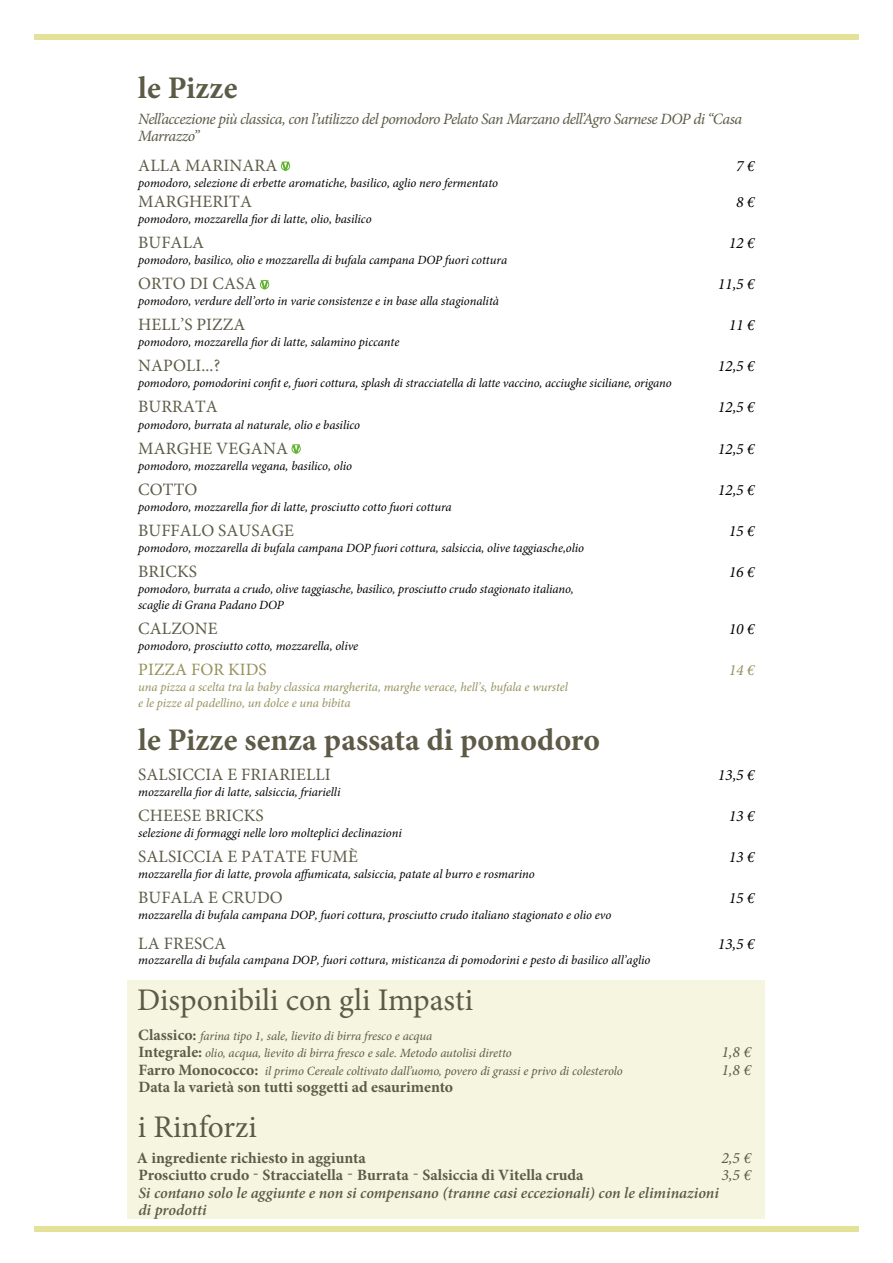
<style>
.page{position:relative;width:893px;height:1263px;background:#fff}
.page>*{position:absolute;margin:0;border:0;box-sizing:border-box;transform-origin:0 0}
.t1{font:700 31.5px "Minion Pro";color:#5d5b47}
.t2{font:31.5px "Minion Pro";color:#5d5b47}
.t3{font:17.4px "Minion Pro";letter-spacing:.005em;color:#5d5b47}
.t4{font:17.4px "Minion Pro";letter-spacing:.005em;color:#95915c}
.t5{font:700 15.75px "Minion Pro";color:#5d5b47}
.t6{font:italic 15.75px/17.2px "Minion Pro";letter-spacing:-.035em;color:#5d5b47}
.t7{font:italic 600 15.75px/17.4px "Minion Pro";color:#5d5b47}
.t8{font:italic 15.75px "Minion Pro";letter-spacing:-.005em;color:#000}
.t9{font:italic 15.75px "Minion Pro";color:#95915c}
.t10{font:italic 12.6px/16px "Minion Pro";letter-spacing:-.005em;color:#000}
.t11{font:italic 12.6px/17.4px "Minion Pro";letter-spacing:-.01em;color:#5d5b47}
.t12{font:italic 12.6px/16px "Minion Pro";letter-spacing:-.005em;color:#95915c}
.s1{font-weight:700;font-style:normal;font-size:15.75px}
.s2{font-weight:400;font-style:italic;font-size:17.4px}
</style>
<div class="page">
<div style="left:34px;top:34px;width:825px;height:6px;background:#e4e199"></div>
<div style="left:34px;top:1226px;width:825px;height:6px;background:#e4e199"></div>
<div style="left:128px;top:980px;width:637px;height:239px;background:#f6f6e0"></div>
<div style="left:281px;top:162px;width:9px;height:8px;border:1px solid #62b22f;border-radius:50%"></div>
<svg style="left:281px;top:162px;width:8px;height:9px"></svg>
<div style="left:260px;top:280px;width:9px;height:9px;border:1px solid #62b22f;border-radius:50%"></div>
<svg style="left:261px;top:280px;width:8px;height:9px"></svg>
<svg style="left:292px;top:444px;width:8px;height:9px"></svg>
<h1 class="t1" style="left:138px;top:65px;width:101px">le Pizze</h1>
<p class="t6" style="left:138px;top:110px;width:606px">Nell’accezione più classica, con l’utilizzo del pomodoro Pelato San Marzano dell’Agro Sarnese DOP di “Casa<br>Marrazzo”</p>
<h2 class="t3" style="left:138px;top:154px;width:141px">ALLA MARINARA</h2>
<p class="t8" style="left:736px;top:155px;width:20px">7 €</p>
<p class="t10" style="left:138px;top:175px;width:361px">pomodoro, selezione di erbette aromatiche, basilico, aglio nero fermentato</p>
<h2 class="t3" style="left:138px;top:190px;width:115px">MARGHERITA</h2>
<p class="t8" style="left:736px;top:191px;width:20px">8 €</p>
<p class="t10" style="left:138px;top:211px;width:235px">pomodoro, mozzarella fior di latte, olio, basilico</p>
<h2 class="t3" style="left:138px;top:231px;width:67px">BUFALA</h2>
<p class="t8" style="left:729px;top:232px;width:27px">12 €</p>
<p class="t10" style="left:138px;top:252px;width:370px">pomodoro, basilico, olio e mozzarella di bufala campana DOP fuori cottura</p>
<h2 class="t3" style="left:138px;top:272px;width:120px">ORTO DI CASA</h2>
<p class="t8" style="left:718px;top:273px;width:38px">11,5 €</p>
<p class="t10" style="left:138px;top:293px;width:362px">pomodoro, verdure dell’orto in varie consistenze e in base alla stagionalità</p>
<h2 class="t3" style="left:138px;top:313px;width:109px">HELL’S PIZZA</h2>
<p class="t8" style="left:729px;top:315px;width:27px">11 €</p>
<p class="t10" style="left:138px;top:334px;width:263px">pomodoro, mozzarella fior di latte, salamino piccante</p>
<h2 class="t3" style="left:138px;top:354px;width:83px">NAPOLI...?</h2>
<p class="t8" style="left:718px;top:356px;width:38px">12,5 €</p>
<p class="t10" style="left:138px;top:375px;width:535px">pomodoro, pomodorini confit e, fuori cottura, splash di stracciatella di latte vaccino, acciughe siciliane, origano</p>
<h2 class="t3" style="left:138px;top:395px;width:81px">BURRATA</h2>
<p class="t8" style="left:718px;top:397px;width:38px">12,5 €</p>
<p class="t10" style="left:138px;top:416px;width:223px">pomodoro, burrata al naturale, olio e basilico</p>
<h2 class="t3" style="left:138px;top:436px;width:151px">MARGHE VEGANA</h2>
<p class="t8" style="left:718px;top:438px;width:38px">12,5 €</p>
<p class="t10" style="left:138px;top:457px;width:215px">pomodoro, mozzarella vegana, basilico, olio</p>
<h2 class="t3" style="left:138px;top:477px;width:61px">COTTO</h2>
<p class="t8" style="left:718px;top:479px;width:38px">12,5 €</p>
<p class="t10" style="left:138px;top:499px;width:315px">pomodoro, mozzarella fior di latte, prosciutto cotto fuori cottura</p>
<h2 class="t3" style="left:138px;top:518px;width:157px">BUFFALO SAUSAGE</h2>
<p class="t8" style="left:729px;top:520px;width:27px">15 €</p>
<p class="t10" style="left:138px;top:540px;width:447px">pomodoro, mozzarella di bufala campana DOP fuori cottura, salsiccia, olive taggiasche,olio</p>
<h2 class="t3" style="left:138px;top:559px;width:60px">BRICKS</h2>
<p class="t8" style="left:729px;top:561px;width:27px">16 €</p>
<p class="t10" style="left:138px;top:581px;width:436px">pomodoro, burrata a crudo, olive taggiasche, basilico, prosciutto crudo stagionato italiano, scaglie di Grana Padano DOP</p>
<h2 class="t3" style="left:138px;top:617px;width:81px">CALZONE</h2>
<p class="t8" style="left:729px;top:618px;width:27px">10 €</p>
<p class="t10" style="left:138px;top:638px;width:222px">pomodoro, prosciutto cotto, mozzarella, olive</p>
<h2 class="t4" style="left:138px;top:658px;width:130px">PIZZA FOR KIDS</h2>
<p class="t9" style="left:729px;top:659px;width:27px">14 €</p>
<p class="t12" style="left:138px;top:679px;width:431px">una pizza a scelta tra la baby classica margherita, marghe verace, hell’s, bufala e wurstel e le pizze al padellino, un dolce e una bibita</p>
<h1 class="t1" style="left:138px;top:718px;width:463px">le Pizze senza passata di pomodoro</h1>
<h2 class="t3" style="left:138px;top:762px;width:194px">SALSICCIA E FRIARIELLI</h2>
<p class="t8" style="left:718px;top:764px;width:38px">13,5 €</p>
<p class="t10" style="left:138px;top:783px;width:204px">mozzarella fior di latte, salsiccia, friarielli</p>
<h2 class="t3" style="left:138px;top:803px;width:127px">CHEESE BRICKS</h2>
<p class="t8" style="left:729px;top:805px;width:27px">13 €</p>
<p class="t10" style="left:138px;top:825px;width:265px">selezione di formaggi nelle loro molteplici declinazioni</p>
<h2 class="t3" style="left:138px;top:844px;width:221px">SALSICCIA E PATATE FUMÈ</h2>
<p class="t8" style="left:729px;top:846px;width:27px">13 €</p>
<p class="t10" style="left:138px;top:866px;width:398px">mozzarella fior di latte, provola affumicata, salsiccia, patate al burro e rosmarino</p>
<h2 class="t3" style="left:138px;top:885px;width:146px">BUFALA E CRUDO</h2>
<p class="t8" style="left:729px;top:887px;width:27px">15 €</p>
<p class="t10" style="left:138px;top:907px;width:475px">mozzarella di bufala campana DOP, fuori cottura, prosciutto crudo italiano stagionato e olio evo</p>
<h2 class="t3" style="left:138px;top:931px;width:89px">LA FRESCA</h2>
<p class="t8" style="left:718px;top:933px;width:38px">13,5 €</p>
<p class="t10" style="left:138px;top:951px;width:514px">mozzarella di bufala campana DOP, fuori cottura, misticanza di pomodorini e pesto di basilico all’aglio</p>
<h1 class="t2" style="left:137px;top:979px;width:338px">Disponibili con gli Impasti</h1>
<p class="t11" style="left:138px;top:1027px;width:375px"><span class="s1">Classico:</span> farina tipo 1, sale, lievito di birra fresco e acqua<br><span class="s1">Integrale:</span> olio, acqua, lievito di birra fresco e sale. Metodo autolisi diretto</p>
<p class="t6" style="left:721px;top:1043px;width:31px">1,8 €</p>
<p class="t11" style="left:139px;top:1062px;width:486px"><span class="s1">Farro Monococco:</span> il primo Cereale coltivato dall’uomo, povero di grassi e privo di colesterolo</p>
<p class="t6" style="left:721px;top:1061px;width:31px">1,8 €</p>
<p class="t5" style="left:138px;top:1076px;width:316px">Data la varietà son tutti soggetti ad esaurimento</p>
<h1 class="t2" style="left:138px;top:1106px;width:121px">i Rinforzi</h1>
<p class="t5" style="left:137px;top:1147px;width:231px">A ingrediente richiesto in aggiunta</p>
<p class="t6" style="left:721px;top:1149px;width:31px">2,5 €</p>
<p class="t5" style="left:138px;top:1164px;width:447px">Prosciutto crudo <span class="s2">-</span> Stracciatella <span class="s2">-</span> Burrata <span class="s2">-</span> Salsiccia di Vitella cruda</p>
<p class="t6" style="left:721px;top:1167px;width:31px">3,5 €</p>
<p class="t7" style="left:138px;top:1184px;width:582px">Si contano solo le aggiunte e non si compensano (tranne casi eccezionali) con le eliminazioni di prodotti</p>
</div>
